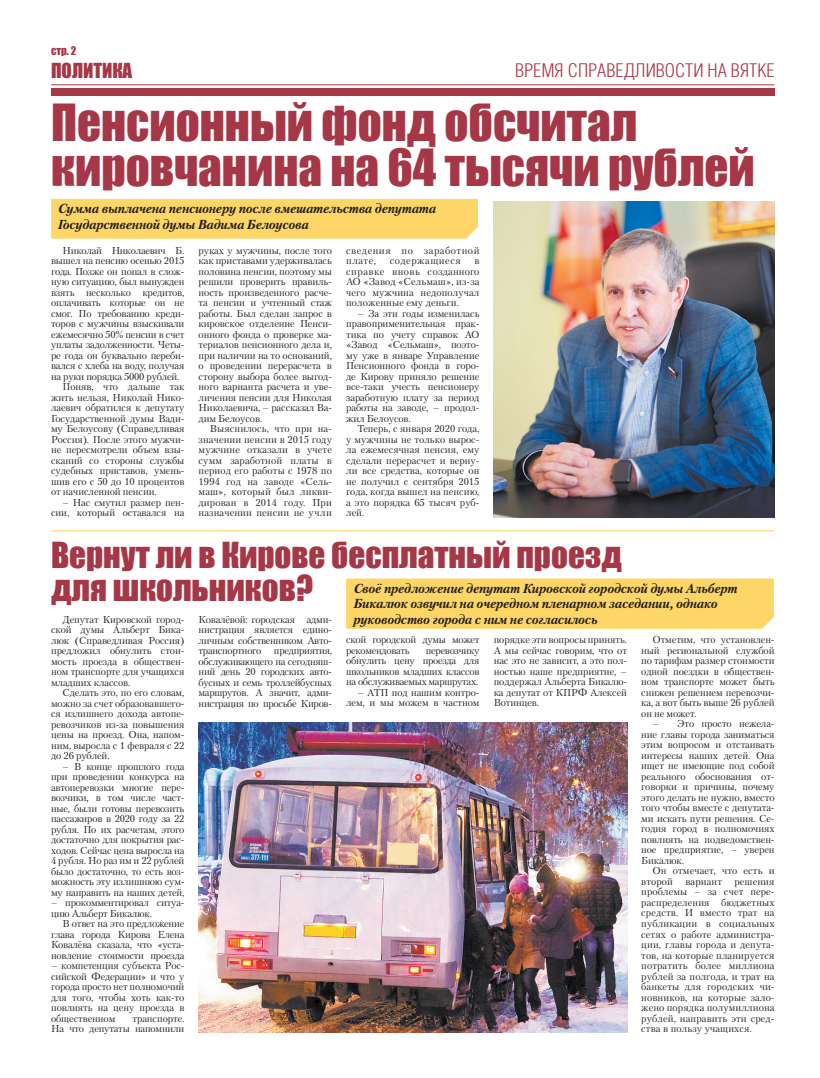
<style>
.page{position:relative;width:820px;height:1078px;background:#fff}
.page>*{position:absolute;margin:0;border:0;box-sizing:border-box;transform-origin:0 0}
.t1{font:47px/45px "Impact";color:#a63747}
.t2{font:33px/33px "Impact";color:#a63747}
.t3{font:300 19px "Helios Cond";color:#a63747}
.t4{font:19px "Impact";color:#a63747}
.t5{font:italic 700 13px/15.6px "Petersburg C";letter-spacing:-.02em;color:#231f20}
.t6{font:11px "Impact";color:#a63747}
.t7{font:10px/10.5px "Petersburg C";letter-spacing:-.01em;color:#231f20;text-align:justify}
.t8{font:10px/10.5px "Petersburg C";letter-spacing:.05em;color:#231f20}
.t9{font:10px/10.5px "Petersburg C";letter-spacing:-.03em;color:#231f20}
</style>
<div class="page">
<div style="left:51px;top:88px;width:723px;height:8px;background:#a63747"></div>
<hr style="left:51px;top:84px;width:723px;height:1px;background:#a63747">
<div style="left:51px;top:199px;width:427px;height:40px;background:#fed667"></div>
<img style="left:493px;top:202px;width:281px;height:315px">
<div style="left:346px;top:578px;width:427px;height:50px;background:#fed667"></div>
<img style="left:198px;top:722px;width:428px;height:310px">
<hr style="left:51px;top:530px;width:723px;height:1px;background:#fed54d">
<p class="t6" style="left:51px;top:42px;width:27px">стр. 2</p>
<h3 class="t4" style="left:51px;top:55px;width:83px">ПОЛИТИКА</h3>
<h3 class="t3" style="left:515px;top:60px;width:261px">ВРЕМЯ СПРАВЕДЛИВОСТИ НА ВЯТКЕ</h3>
<h1 class="t1" style="left:51px;top:98px;width:705px">Пенсионный фонд обсчитал кировчанина на 64 тысячи рублей</h1>
<h3 class="t5" style="left:58px;top:200px;width:380px">Сумма выплачена пенсионеру после вмешательства депутата<br>Государственной думы Вадима Белоусова</h3>
<p class="t7" style="left:62px;top:245px;width:123px">Николай Николаевич Б.</p>
<p class="t7" style="left:51px;top:255px;width:135px">вышел на пенсию осенью 2015</p>
<p class="t7" style="left:51px;top:266px;width:135px">года. Позже он попал в слож-</p>
<p class="t7" style="left:51px;top:276px;width:135px">ную ситуацию, был вынужден</p>
<p class="t7" style="left:51px;top:287px;width:135px">взять несколько кредитов,</p>
<p class="t7" style="left:51px;top:297px;width:135px">оплачивать которые он не</p>
<p class="t7" style="left:51px;top:308px;width:135px">смог. По требованию креди-</p>
<p class="t7" style="left:51px;top:318px;width:135px">торов с мужчины взыскивали</p>
<p class="t7" style="left:51px;top:329px;width:135px">ежемесячно 50% пенсии в счет</p>
<p class="t7" style="left:51px;top:339px;width:135px">уплаты задолженности. Четы-</p>
<p class="t7" style="left:51px;top:350px;width:135px">ре года он буквально переби-</p>
<p class="t7" style="left:51px;top:360px;width:135px">вался с хлеба на воду, получая</p>
<p class="t7" style="left:51px;top:371px;width:130px">на руки порядка 5000 рублей.</p>
<p class="t7" style="left:62px;top:381px;width:123px">Поняв, что дальше так</p>
<p class="t7" style="left:51px;top:392px;width:135px">жить нельзя, Николай Нико-</p>
<p class="t7" style="left:51px;top:402px;width:135px">лаевич обратился к депутату</p>
<p class="t7" style="left:51px;top:413px;width:135px">Государственной думы Вади-</p>
<p class="t7" style="left:51px;top:423px;width:135px">му Белоусову (Справедливая</p>
<p class="t7" style="left:51px;top:434px;width:135px">Россия). После этого мужчи-</p>
<p class="t7" style="left:51px;top:444px;width:135px">не пересмотрели объем взы-</p>
<p class="t7" style="left:51px;top:455px;width:135px">сканий со стороны службы</p>
<p class="t7" style="left:51px;top:465px;width:135px">судебных приставов, умень-</p>
<p class="t7" style="left:51px;top:476px;width:135px">шив его с 50 до 10 процентов</p>
<p class="t7" style="left:51px;top:486px;width:107px">от начисленной пенсии.</p>
<p class="t7" style="left:51px;top:497px;width:135px;text-align:right">– Нас смутил размер пен&shy;сии, который оставался на</p>
<p class="t8" style="left:346px;top:245px;width:135px">сведения по заработной плате,</p>
<p class="t7" style="left:198px;top:245px;width:135px">руках у мужчины, после того как приставами удерживалась половина пенсии, поэтому мы решили проверить правиль&shy;ность произведенного расче&shy;та пенсии и учтенный стаж работы. Был сделан запрос в кировское отделение Пенси&shy;онного фонда о проверке ма&shy;териалов пенсионного дела и, при наличии на то оснований, о проведении перерасчета в сторону выбора более выгод&shy;ного варианта расчета и уве&shy;личения пенсии для Николая Николаевича, – рассказал Ва&shy;дим Белоусов.</p>
<p class="t7" style="left:198px;top:423px;width:135px;text-indent:11px">Выяснилось, что при на&shy;значении пенсии в 2015 году мужчине отказали в учете сумм заработной платы в период его работы с 1978 по 1994 год на заводе «Сель&shy;маш», который был ликви&shy;дирован в 2014 году. При назначении пенсии не учли</p>
<p class="t8" style="left:389px;top:255px;width:73px">содержащиеся</p>
<p class="t7" style="left:346px;top:255px;width:135px;text-indent:128px">в справке вновь созданного АО «Завод «Сельмаш», из-за чего мужчина недополучал положенные ему деньги.</p>
<p class="t7" style="left:346px;top:308px;width:135px;text-indent:11px">– За эти годы изменилась правоприменительная прак&shy;тика по учету справок АО «Завод «Сельмаш», поэто&shy;му уже в январе Управление Пенсионного фонда в горо&shy;де Кирову приняло решение все-таки учесть пенсионеру заработную плату за период работы на заводе, – продол&shy;жил Белоусов.</p>
<p class="t7" style="left:346px;top:423px;width:135px;text-indent:11px">Теперь, с января 2020 года, у мужчины не только вырос&shy;ла ежемесячная пенсия, ему сделали перерасчет и верну&shy;ли все средства, которые он не получил с сентября 2015 года, когда вышел на пенсию, а это порядка 65 тысяч руб&shy;лей.</p>
<h2 class="t2" style="left:51px;top:537px;width:572px">Вернут ли в Кирове бесплатный проезд для школьников?</h2>
<p class="t7" style="left:51px;top:613px;width:135px;text-indent:11px">Депутат Кировской город&shy;ской думы Альберт Бика&shy;люк (Справедливая Россия) предложил обнулить стои&shy;мость проезда в обществен&shy;ном транспорте для учащихся младших классов.</p>
<p class="t7" style="left:51px;top:687px;width:135px;text-indent:11px">Сделать это, по его словам, можно за счет образовавшего&shy;ся излишнего дохода автопе&shy;ревозчиков из-за повышения цены на проезд. Она, напом&shy;ним, выросла с 1 февраля с 22 до 26 рублей.</p>
<p class="t7" style="left:51px;top:760px;width:135px;text-indent:11px">– В конце прошлого года при проведении конкурса на автоперевозки многие пере&shy;возчики, в том числе част&shy;ные, были готовы перевозить пассажиров в 2020 году за 22 рубля. По их расчетам, этого достаточно для покрытия рас&shy;ходов. Сейчас цена выросла на 4 рубля. Но раз им и 22 рублей было достаточно, то есть воз&shy;можность эту излишнюю сум&shy;му направить на наших детей,</p>
<p class="t7" style="left:51px;top:897px;width:135px">– прокомментировал ситуа&shy;цию Альберт Бикалюк.</p>
<p class="t7" style="left:51px;top:918px;width:135px;text-indent:11px">В ответ на это предложение глава города Кирова Елена Ковалёва сказала, что «уста&shy;новление стоимости проезда</p>
<p class="t7" style="left:51px;top:960px;width:135px">– компетенция субъекта Рос&shy;сийской Федерации» и что у города просто нет полномочий для того, чтобы хоть как-то повлиять на цену проезда в общественном</p>
<h3 class="t5" style="left:353px;top:580px;width:385px">Своё предложение депутат Кировской городской думы Альберт<br>Бикалюк озвучил на очередном пленарном заседании, однако</h3>
<p class="t7" style="left:198px;top:613px;width:135px">Ковалёвой: городская адми-</p>
<h3 class="t5" style="left:353px;top:611px;width:245px">руководство города с ним не согласилось</h3>
<p class="t7" style="left:198px;top:624px;width:135px">нистрация является едино&shy;личным собственником Авто&shy;транспортного</p>
<p class="t7" style="left:493px;top:634px;width:135px">порядке эти вопросы принять.<br>А мы сейчас говорим, что от нас это не зависит, а это пол&shy;ностью наше предприятие, – поддержал Альберта Бикалю&shy;ка депутат от КПРФ Алексей Вотинцев.</p>
<p class="t7" style="left:641px;top:634px;width:135px;text-indent:11px">Отметим, что установлен&shy;ный региональной службой по тарифам размер стоимости одной поездки в обществен&shy;ном транспорте может быть снижен решением перевозчи&shy;ка, а вот быть выше 26 рублей он не может.</p>
<p class="t7" style="left:641px;top:718px;width:135px;text-indent:11px">– Это просто нежела&shy;ние главы города заниматься этим вопросом и отстаивать интересы наших детей. Она ищет не имеющие под собой реального обоснования от&shy;говорки и причины, почему этого делать не нужно, вместо того чтобы вместе с депутата&shy;ми искать пути решения. Се&shy;годня город в полномочиях повлиять на подведомствен&shy;ное предприятие, – уверен Бикалюк.</p>
<p class="t7" style="left:641px;top:865px;width:135px;text-indent:11px">Он отмечает, что есть и второй вариант решения проблемы – за счет пере&shy;распределения бюджетных средств. И вместо трат на публикации в социальных сетях о работе администра&shy;ции, главы города и депута&shy;тов, на которые планируется потратить более миллиона рублей за полгода, и трат на банкеты для городских чи&shy;новников, на которые зало&shy;жено порядка полумиллиона рублей, направить эти сред&shy;ства в пользу учащихся.</p>
<p class="t9" style="left:346px;top:634px;width:135px">ской городской думы может рекомендовать</p>
<p class="t7" style="left:346px;top:644px;width:135px;text-indent:80px">перевозчику обнулить цену проезда для школьников младших классов на обслуживаемых маршрутах.</p>
<p class="t7" style="left:346px;top:686px;width:135px;text-align:right">– АТП под нашим контро&shy;лем, и мы можем в частном</p>
<p class="t7" style="left:198px;top:645px;width:135px;text-indent:75px">предприятия, обслуживающего на сегодняш&shy;ний день 20 городских авто&shy;бусных и семь троллейбусных маршрутов. А значит, адми&shy;нистрация по просьбе Киров-</p>
<p class="t7" style="left:51px;top:1012px;width:135px;text-align:right">транспорте.<br>На что депутаты напомнили</p>
</div>
